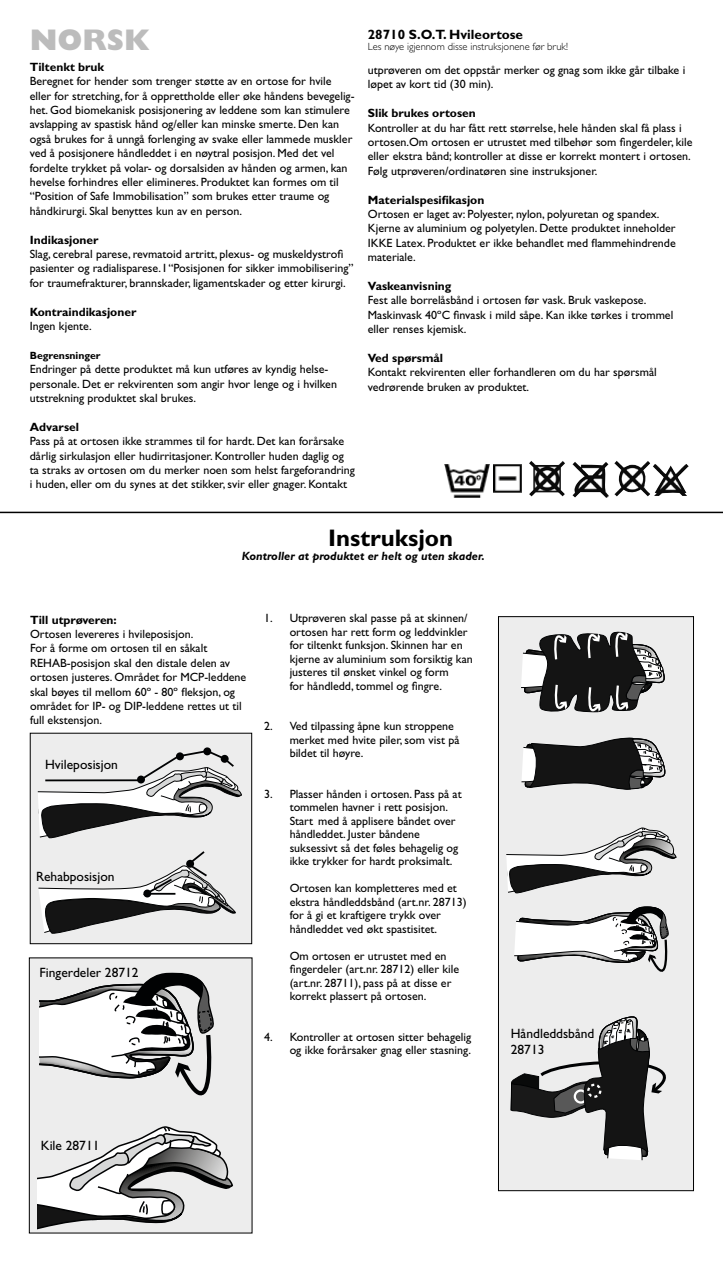
<style>
.page{position:relative;width:723px;height:1263px;background:#fff}
.page>*{position:absolute;margin:0;border:0;box-sizing:border-box;transform-origin:0 0}
.t1{font:800 30px "Gill Sans Std";color:#bcbcbc}
.t2{font:700 24px "Gill Sans Std";color:#000}
.t3{font:13.5px/16.2px "Gill Sans Std";color:#000}
.t4{font:700 13.5px "Gill Sans Std";color:#000}
.t5{font:12.3px "Gill Sans Std";color:#010203}
.t6{font:12px/14.4px "Gill Sans Std";color:#000}
.t7{font:700 12px "Gill Sans Std";color:#000}
.t8{font:italic 700 12px "Gill Sans Std";color:#000}
.t9{font:300 10.5px "Gill Sans Std";color:#000}
.t10{font:700 10.5px "Gill Sans Std";color:#000}
</style>
<div class="page">
<hr style="left:0;top:512px;width:723px;height:1px;background:#000">
<img style="left:614px;top:461px;width:36px;height:35px">
<img style="left:572px;top:462px;width:36px;height:36px">
<img style="left:529px;top:461px;width:36px;height:35px">
<img style="left:653px;top:464px;width:36px;height:32px">
<img style="left:493px;top:465px;width:28px;height:28px">
<img style="left:444px;top:464px;width:45px;height:34px">
<div style="left:498px;top:617px;width:195px;height:574px;background:#ededed"></div>
<div style="left:498px;top:616px;width:196px;height:575px;border:1px solid #000"></div>
<div style="left:29px;top:958px;width:223px;height:275px;background:#ededed"></div>
<div style="left:29px;top:958px;width:223px;height:275px;border:1px solid #000"></div>
<div style="left:30px;top:733px;width:222px;height:211px;background:#ededed"></div>
<div style="left:30px;top:733px;width:222px;height:211px;border:1px solid #000"></div>
<div style="left:203px;top:747px;width:8px;height:8px;border:2px solid #010203;border-radius:50%"></div>
<svg style="left:37px;top:748px;width:205px;height:91px"></svg>
<div style="left:137px;top:775px;width:8px;height:8px;border:2px solid #010203;border-radius:50%"></div>
<svg style="left:38px;top:851px;width:198px;height:83px"></svg>
<div style="left:143px;top:889px;width:8px;height:8px;border:2px solid #010203;border-radius:50%"></div>
<svg style="left:521px;top:737px;width:145px;height:53px"></svg>
<svg style="left:521px;top:631px;width:144px;height:82px"></svg>
<svg style="left:506px;top:827px;width:171px;height:67px"></svg>
<svg style="left:514px;top:906px;width:155px;height:66px"></svg>
<svg style="left:40px;top:972px;width:174px;height:124px"></svg>
<svg style="left:38px;top:1126px;width:196px;height:107px"></svg>
<svg style="left:510px;top:994px;width:184px;height:167px"></svg>
<div style="left:587px;top:1084px;width:14px;height:14px;border:2px dashed #fff;border-radius:50%"></div>
<h1 class="t1" style="left:30px;top:22px;width:121px">NORSK</h1>
<p class="t4" style="left:368px;top:27px;width:157px">28710 S.O.T. Hvileortose</p>
<p class="t9" style="left:368px;top:40px;width:201px">Les nøye igjennom disse instruksjonene før bruk!</p>
<p class="t7" style="left:30px;top:60px;width:76px">Tiltenkt bruk</p>
<p class="t6" style="left:30px;top:74px;width:326px">Beregnet for hender som trenger støtte av en ortose for hvile eller for stretching, for å opprettholde eller øke håndens bevegelig&shy;het. God biomekanisk posisjonering av leddene som kan stimulere avslapping av spastisk hånd og/eller kan minske smerte. Den kan også brukes for å unngå forlenging av svake eller lammede muskler ved å posisjonere håndleddet i en nøytral posisjon. Med det vel fordelte trykket på volar- og dorsalsiden av hånden og armen, kan hevelse forhindres eller elimineres. Produktet kan formes om til “Position of Safe Immobilisation” som brukes etter traume og håndkirurgi. Skal benyttes kun av en person.</p>
<p class="t7" style="left:30px;top:232px;width:70px">Indikasjoner</p>
<p class="t6" style="left:30px;top:247px;width:325px">Slag, cerebral parese, revmatoid artritt, plexus- og muskeldystrofi pasienter og radialisparese. I “Posisjonen for sikker immobilisering” for traumefrakturer, brannskader, ligamentskader og etter kirurgi.</p>
<p class="t7" style="left:30px;top:304px;width:108px">Kontraindikasjoner</p>
<p class="t6" style="left:30px;top:319px;width:63px">Ingen kjente.</p>
<p class="t10" style="left:30px;top:349px;width:72px">Begrensninger</p>
<p class="t6" style="left:30px;top:362px;width:309px">Endringer på dette produktet må kun utføres av kyndig helse&shy;personale. Det er rekvirenten som angir hvor lenge og i hvilken utstrekning produktet skal brukes.</p>
<p class="t7" style="left:30px;top:420px;width:51px">Advarsel</p>
<p class="t6" style="left:30px;top:434px;width:327px">Pass på at ortosen ikke strammes til for hardt. Det kan forårsake dårlig sirkulasjon eller hudirritasjoner. Kontroller huden daglig og ta straks av ortosen om du merker noen som helst fargeforandring i huden, eller om du synes at det stikker, svir eller gnager. Kontakt</p>
<p class="t6" style="left:368px;top:63px;width:319px">utprøveren om det oppstår merker og gnag som ikke går tilbake i løpet av kort tid (30 min).</p>
<p class="t7" style="left:368px;top:106px;width:109px">Slik brukes ortosen</p>
<p class="t6" style="left:368px;top:120px;width:326px">Kontroller at du har fått rett størrelse, hele hånden skal få plass i ortosen.Om ortosen er utrustet med tilbehør som fingerdeler, kile eller ekstra bånd; kontroller at disse er korrekt montert i ortosen.<br>Følg utprøveren/ordinatøren sine instruksjoner.</p>
<p class="t7" style="left:368px;top:192px;width:118px">Materialspesifikasjon</p>
<p class="t6" style="left:368px;top:207px;width:309px">Ortosen er laget av: Polyester, nylon, polyuretan og spandex.<br>Kjerne av aluminium og polyetylen. Dette produktet inneholder IKKE Latex. Produktet er ikke behandlet med flammehindrende materiale.</p>
<p class="t7" style="left:368px;top:279px;width:85px">Vaskeanvisning</p>
<p class="t6" style="left:368px;top:293px;width:307px">Fest alle borrelåsbånd i ortosen før vask. Bruk vaskepose.<br>Maskinvask 40ºC finvask i mild såpe. Kan ikke tørkes i trommel eller renses kjemisk.</p>
<p class="t7" style="left:368px;top:351px;width:77px">Ved spørsmål</p>
<p class="t6" style="left:368px;top:365px;width:291px">Kontakt rekvirenten eller forhandleren om du har spørsmål vedrørende bruken av produktet.</p>
<p class="t5" style="left:574px;top:155px;width:76px;rotate:90deg">Rehabposition</p>
<h2 class="t2" style="left:328px;top:524px;width:126px">Instruksjon</h2>
<p class="t8" style="left:242px;top:549px;width:245px">Kontroller at produktet er helt og uten skader.</p>
<p class="t7" style="left:30px;top:612px;width:88px">Till utprøveren:</p>
<p class="t6" style="left:30px;top:627px;width:218px">Ortosen levereres i hvileposisjon.<br>For å forme om ortosen til en såkalt REHAB-posisjon skal den distale delen av ortosen justeres. Området for MCP-leddene skal bøyes til mellom 60º - 80º fleksjon, og området for IP- og DIP-leddene rettes ut til full ekstensjon.</p>
<p class="t3" style="left:45px;top:756px;width:74px">Hvileposisjon</p>
<p class="t3" style="left:36px;top:868px;width:80px">Rehabposisjon</p>
<p class="t3" style="left:40px;top:964px;width:101px">Fingerdeler 28712</p>
<p class="t6" style="left:290px;top:612px;width:185px;line-height:13.5px;text-indent:-26px">1. Utprøveren skal passe på at skinnen/ ortosen har rett form og leddvinkler for tiltenkt funksjon. Skinnen har en kjerne av aluminium som forsiktig kan justeres til ønsket vinkel og form<br>for håndledd, tommel og fingre.</p>
<p class="t6" style="left:290px;top:720px;width:171px;line-height:13.5px;text-indent:-26px">2. Ved tilpassing åpne kun stroppene merket med hvite piler, som vist på bildet til høyre.</p>
<p class="t6" style="left:290px;top:787px;width:174px;line-height:13.5px;text-indent:-26px">3. Plasser hånden i ortosen. Pass på at tommelen havner i rett posisjon.<br>Start med å applisere båndet over håndleddet. Juster båndene suksessivt så det føles behagelig og ikke trykker for hardt proksimalt.</p>
<p class="t6" style="left:290px;top:882px;width:179px;line-height:13.5px">Ortosen kan kompletteres med et ekstra håndleddsbånd (art.nr. 28713) for å gi et kraftigere trykk over håndleddet ved økt spastisitet.</p>
<p class="t6" style="left:290px;top:949px;width:171px;line-height:13.5px">Om ortosen er utrustet med en fingerdeler (art.nr. 28712) eller kile (art.nr. 28711), pass på at disse er korrekt plassert på ortosen.</p>
<p class="t6" style="left:264px;top:1030px;width:209px;line-height:13.5px;text-align:right">4. Kontroller at ortosen sitter behagelig og ikke forårsaker gnag eller stasning.</p>
<p class="t3" style="left:511px;top:1025px;width:85px">Håndleddsbånd<br>28713</p>
<p class="t3" style="left:41px;top:1137px;width:60px">Kile 28711</p>
</div>
